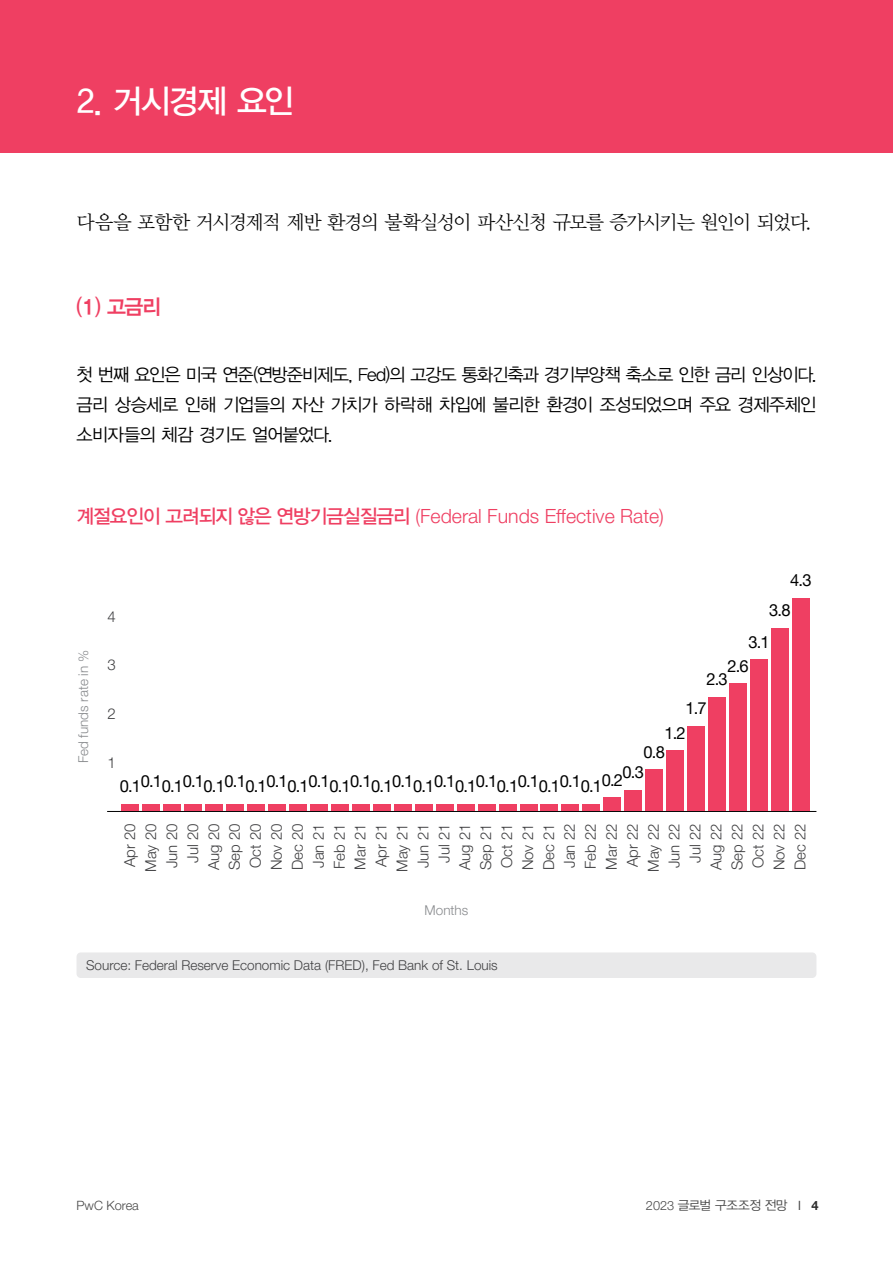
<style>
.page{position:relative;width:893px;height:1263px;background:#fff}
.page>*{position:absolute;margin:0;border:0;box-sizing:border-box;transform-origin:0 0}
.t1{font:33px "YDVYGO33";letter-spacing:-.055em;color:#fff}
.t2{font:21px "YDVYGO34";color:#ef3f62}
.t3{font:300 19.5px "Helvetica Neue LT Pro";color:#ef3f62}
.t4{font:19.5px "YDVY Mj O42";letter-spacing:-.075em;color:#000}
.t5{font:18px/30px "YDVYGO32";letter-spacing:-.04em;color:#000;text-align:justify}
.t6{font:16.5px "Helvetica Neue LT Pro";letter-spacing:-.02em;color:#000}
.t7{font:300 15px/21px "Helvetica Neue LT Pro";color:#404042;text-align:justify}
.t8{font:300 13.5px "Helvetica Neue LT Pro";color:#404042}
.t9{font:300 13.5px "Helvetica Neue LT Pro";color:#898b8e}
.t10{font:12.75px "YDVYGO32";letter-spacing:-.05em;color:#464646}
.t11{font:300 12.75px "Helvetica Neue LT Pro";color:#464646}
.s1{font-family:"YDVYGO35";font-size:27px}
.s2{font-family:"YDVYGO33";font-weight:400}
.s3{font-family:"Helvetica Neue LT Pro";font-weight:300}
.s4{font-family:"Helvetica Neue LT Pro"}
.s5{font-family:"Helvetica Neue LT Pro";font-weight:700;color:#2d2d2d}
</style>
<div class="page">
<div style="left:0;top:0;width:893px;height:153px;background:#ef3f62"></div>
<div style="left:77px;top:952px;width:739px;height:26px;background:#e9e9ea;border-radius:4px"></div>
<hr style="left:107px;top:811px;width:709px;height:1px;background:#000">
<div style="left:122px;top:804px;width:17px;height:7px;background:#ef3f62"></div>
<div style="left:143px;top:804px;width:17px;height:7px;background:#ef3f62"></div>
<div style="left:163px;top:804px;width:18px;height:7px;background:#ef3f62"></div>
<div style="left:184px;top:804px;width:18px;height:7px;background:#ef3f62"></div>
<div style="left:205px;top:804px;width:18px;height:7px;background:#ef3f62"></div>
<div style="left:226px;top:804px;width:18px;height:7px;background:#ef3f62"></div>
<div style="left:247px;top:804px;width:18px;height:7px;background:#ef3f62"></div>
<div style="left:268px;top:804px;width:18px;height:7px;background:#ef3f62"></div>
<div style="left:289px;top:804px;width:18px;height:7px;background:#ef3f62"></div>
<div style="left:310px;top:804px;width:18px;height:7px;background:#ef3f62"></div>
<div style="left:331px;top:804px;width:18px;height:7px;background:#ef3f62"></div>
<div style="left:352px;top:804px;width:18px;height:7px;background:#ef3f62"></div>
<div style="left:373px;top:804px;width:18px;height:7px;background:#ef3f62"></div>
<div style="left:394px;top:804px;width:18px;height:7px;background:#ef3f62"></div>
<div style="left:415px;top:804px;width:18px;height:7px;background:#ef3f62"></div>
<div style="left:436px;top:804px;width:18px;height:7px;background:#ef3f62"></div>
<div style="left:457px;top:804px;width:18px;height:7px;background:#ef3f62"></div>
<div style="left:478px;top:804px;width:17px;height:7px;background:#ef3f62"></div>
<div style="left:499px;top:804px;width:17px;height:7px;background:#ef3f62"></div>
<div style="left:520px;top:804px;width:17px;height:7px;background:#ef3f62"></div>
<div style="left:541px;top:804px;width:17px;height:7px;background:#ef3f62"></div>
<div style="left:561px;top:804px;width:18px;height:7px;background:#ef3f62"></div>
<div style="left:582px;top:804px;width:18px;height:7px;background:#ef3f62"></div>
<div style="left:603px;top:798px;width:18px;height:13px;background:#ef3f62"></div>
<div style="left:624px;top:790px;width:18px;height:21px;background:#ef3f62"></div>
<div style="left:645px;top:770px;width:18px;height:41px;background:#ef3f62"></div>
<div style="left:666px;top:750px;width:18px;height:61px;background:#ef3f62"></div>
<div style="left:687px;top:726px;width:18px;height:85px;background:#ef3f62"></div>
<div style="left:708px;top:697px;width:18px;height:114px;background:#ef3f62"></div>
<div style="left:729px;top:683px;width:18px;height:128px;background:#ef3f62"></div>
<div style="left:750px;top:660px;width:18px;height:151px;background:#ef3f62"></div>
<div style="left:771px;top:628px;width:18px;height:183px;background:#ef3f62"></div>
<div style="left:792px;top:598px;width:18px;height:213px;background:#ef3f62"></div>
<h1 class="t1" style="left:77px;top:79px;width:219px">2. 거시경제 요인</h1>
<h3 class="t4" style="left:77px;top:209px;width:736px">다음을 포함한 거시경제적 제반 환경의 불확실성이 파산신청 규모를 증가시키는 원인이 되었다.</h3>
<h2 class="t2" style="left:77px;top:293px;width:86px"><span class="s1">⑴</span> 고금리</h2>
<p class="t5" style="left:77px;top:358px;width:741px">첫 번째 요인은 미국 연준(연방준비제도, Fed)의 고강도 통화긴축과 경기부양책 축소로 인한 금리 인상이다. 금리 상승세로 인해 기업들의 자산 가치가 하락해 차입에 불리한 환경이 조성되었으며 주요 경제주체인 소비자들의 체감 경기도 얼어붙었다.</p>
<h3 class="t3" style="left:77px;top:504px;width:589px"><span class="s2">계절요인이 고려되지 않은 연방기금실질금리</span> (Federal Funds Effective Rate)</h3>
<p class="t6" style="left:790px;top:570px;width:23px">4.3</p>
<p class="t9" style="left:75px;top:763px;width:115px;rotate:-90deg">Fed funds rate in %</p>
<p class="t6" style="left:769px;top:600px;width:23px">3.8</p>
<p class="t7" style="left:107px;top:605px;width:10px">4</p>
<p class="t7" style="left:107px;top:654px;width:10px">3</p>
<p class="t7" style="left:107px;top:703px;width:10px">2</p>
<p class="t7" style="left:107px;top:752px;width:10px">1</p>
<p class="t6" style="left:748px;top:632px;width:23px">3.1</p>
<p class="t6" style="left:727px;top:656px;width:23px">2.6</p>
<p class="t6" style="left:706px;top:669px;width:23px">2.3</p>
<p class="t6" style="left:685px;top:698px;width:23px">1.7</p>
<p class="t6" style="left:664px;top:723px;width:23px">1.2</p>
<p class="t6" style="left:644px;top:741px;width:23px">0.8</p>
<p class="t6" style="left:623px;top:762px;width:23px">0.3</p>
<p class="t6" style="left:120px;top:773px;width:505px">0.10.10.10.10.10.10.10.10.10.10.10.10.10.10.10.10.10.10.10.10.10.10.10.2</p>
<p class="t7" style="left:119px;top:872px;width:50px;rotate:-90deg">Apr 20<br>May 20<br>Jun 20</p>
<p class="t7" style="left:370px;top:872px;width:50px;rotate:-90deg">Apr 21<br>May 21<br>Jun 21</p>
<p class="t7" style="left:622px;top:872px;width:50px;rotate:-90deg">Apr 22<br>May 22<br>Jun 22</p>
<p class="t7" style="left:182px;top:863px;width:41px;rotate:-90deg">Jul 20</p>
<p class="t7" style="left:433px;top:863px;width:41px;rotate:-90deg">Jul 21</p>
<p class="t7" style="left:684px;top:863px;width:41px;rotate:-90deg">Jul 22</p>
<p class="t7" style="left:203px;top:870px;width:48px;rotate:-90deg">Aug 20<br>Sep 20<br>Oct 20<br>Nov 20<br>Dec 20<br>Jan 21<br>Feb 21<br>Mar 21</p>
<p class="t7" style="left:454px;top:870px;width:48px;rotate:-90deg">Aug 21<br>Sep 21<br>Oct 21<br>Nov 21<br>Dec 21<br>Jan 22<br>Feb 22<br>Mar 22</p>
<p class="t7" style="left:705px;top:870px;width:48px;rotate:-90deg">Aug 22<br>Sep 22<br>Oct 22<br>Nov 22<br>Dec 22</p>
<p class="t9" style="left:425px;top:902px;width:45px">Months</p>
<p class="t8" style="left:86px;top:957px;width:413px">Source: Federal Reserve Economic Data (FRED), Fed Bank of St. Louis</p>
<p class="t11" style="left:77px;top:1198px;width:64px">PwC Korea</p>
<p class="t10" style="left:646px;top:1197px;width:174px"><span class="s3">2023</span> 글로벌 구조조정 전망 <span class="s4">l</span> <span class="s5">4</span></p>
</div>
